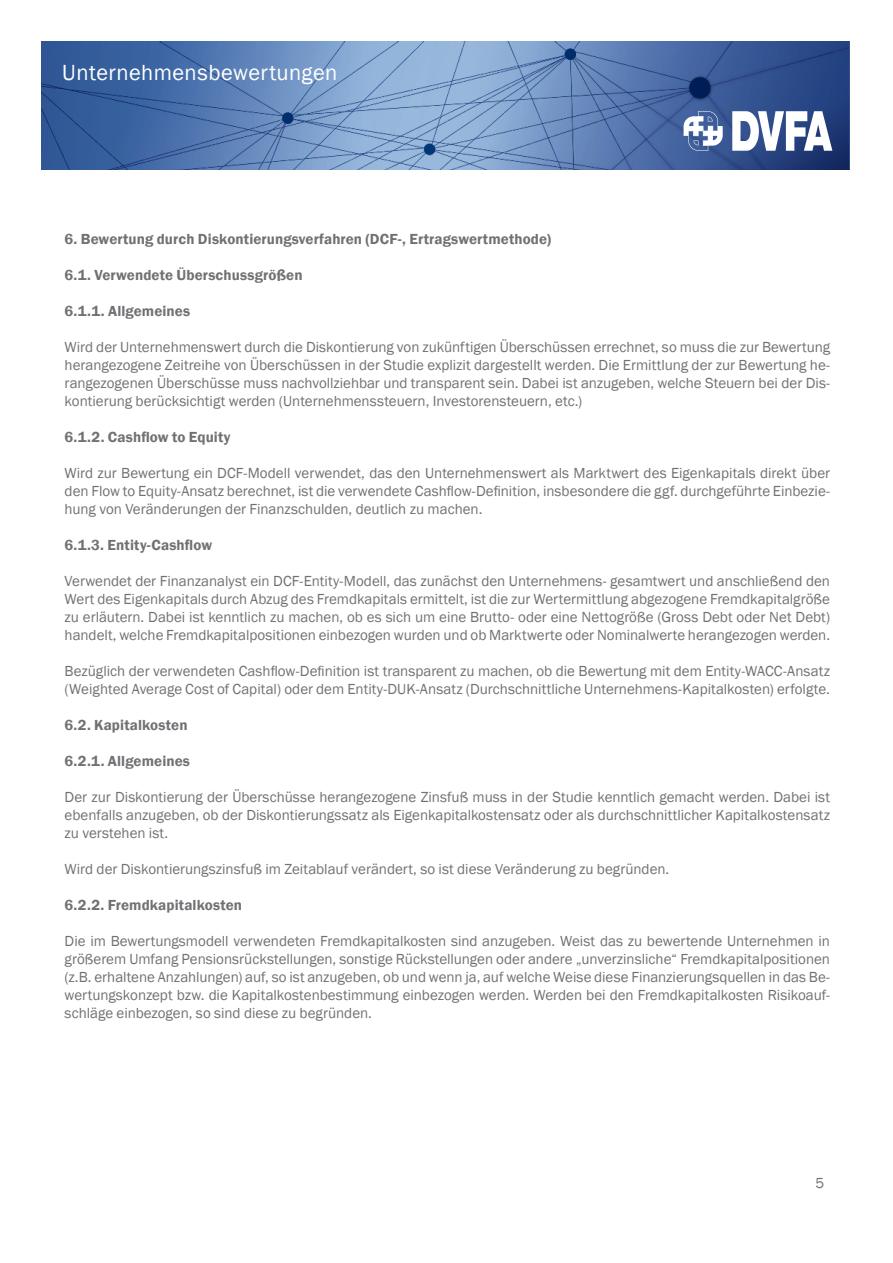
<style>
.page{position:relative;width:893px;height:1263px;background:#fff}
.page>*{position:absolute;margin:0;border:0;box-sizing:border-box;transform-origin:0 0}
.t1{font:22.5px "Franklin Gothic";letter-spacing:.02em;color:#fff}
.t2{font:15px/18px "Franklin Gothic";color:#717074;text-align:justify}
.t3{font:600 15px "Franklin Gothic";letter-spacing:.01em;color:#717074}
</style>
<div class="page">
<img style="left:41px;top:42px;width:808px;height:127px">
<svg style="left:732px;top:111px;width:100px;height:40px"></svg>
<svg style="left:684px;top:111px;width:39px;height:40px"></svg>
<h1 class="t1" style="left:62px;top:58px;width:277px">Unternehmensbewertungen</h1>
<p class="t3" style="left:65px;top:230px;width:488px">6. Bewertung durch Diskontierungsverfahren (DCF-, Ertragswertmethode)</p>
<p class="t3" style="left:65px;top:266px;width:240px">6.1. Verwendete Überschussgrößen</p>
<p class="t3" style="left:65px;top:302px;width:127px">6.1.1. Allgemeines</p>
<p class="t2" style="left:65px;top:339px;width:767px">Wird der Unternehmenswert durch die Diskontierung von zukünftigen Überschüssen errechnet, so muss die zur Bewertung herangezogene Zeitreihe von Überschüssen in der Studie explizit dargestellt werden. Die Ermittlung der zur Bewertung he&shy;rangezogenen Überschüsse muss nachvollziehbar und transparent sein. Dabei ist anzugeben, welche Steuern bei der Dis&shy;kontierung berücksichtigt werden (Unternehmenssteuern, Investorensteuern, etc.)</p>
<p class="t3" style="left:65px;top:428px;width:167px">6.1.2. Cashflow to Equity</p>
<p class="t2" style="left:65px;top:465px;width:767px">Wird zur Bewertung ein DCF-Modell verwendet, das den Unternehmenswert als Marktwert des Eigenkapitals direkt über den Flow to Equity-Ansatz berechnet, ist die verwendete Cashflow-Definition, insbesondere die ggf. durchgeführte Einbezie&shy;hung von Veränderungen der Finanzschulden, deutlich zu machen.</p>
<p class="t3" style="left:65px;top:536px;width:149px">6.1.3. Entity-Cashflow</p>
<p class="t2" style="left:65px;top:573px;width:767px">Verwendet der Finanzanalyst ein DCF-Entity-Modell, das zunächst den Unternehmens- gesamtwert und anschließend den Wert des Eigenkapitals durch Abzug des Fremdkapitals ermittelt, ist die zur Wertermittlung abgezogene Fremdkapitalgröße zu erläutern. Dabei ist kenntlich zu machen, ob es sich um eine Brutto- oder eine Nettogröße (Gross Debt oder Net Debt) handelt, welche Fremdkapitalpositionen einbezogen wurden und ob Marktwerte oder Nominalwerte herangezogen werden.</p>
<p class="t2" style="left:65px;top:663px;width:767px">Bezüglich der verwendeten Cashflow-Definition ist transparent zu machen, ob die Bewertung mit dem Entity-WACC-Ansatz (Weighted Average Cost of Capital) oder dem Entity-DUK-Ansatz (Durchschnittliche Unternehmens-Kapitalkosten) erfolgte.</p>
<p class="t3" style="left:65px;top:716px;width:124px">6.2. Kapitalkosten</p>
<p class="t3" style="left:65px;top:752px;width:127px">6.2.1. Allgemeines</p>
<p class="t2" style="left:65px;top:789px;width:767px">Der zur Diskontierung der Überschüsse herangezogene Zinsfuß muss in der Studie kenntlich gemacht werden. Dabei ist ebenfalls anzugeben, ob der Diskontierungssatz als Eigenkapitalkostensatz oder als durchschnittlicher Kapitalkostensatz zu verstehen ist.</p>
<p class="t2" style="left:65px;top:861px;width:606px">Wird der Diskontierungszinsfuß im Zeitablauf verändert, so ist diese Veränderung zu begründen.</p>
<p class="t3" style="left:65px;top:896px;width:179px">6.2.2. Fremdkapitalkosten</p>
<p class="t2" style="left:65px;top:933px;width:767px">Die im Bewertungsmodell verwendeten Fremdkapitalkosten sind anzugeben. Weist das zu bewertende Unternehmen in größerem Umfang Pensionsrückstellungen, sonstige Rückstellungen oder andere „unverzinsliche“ Fremdkapitalpositionen (z.B. erhaltene Anzahlungen) auf, so ist anzugeben, ob und wenn ja, auf welche Weise diese Finanzierungsquellen in das Be&shy;wertungskonzept bzw. die Kapitalkostenbestimmung einbezogen werden. Werden bei den Fremdkapitalkosten Risikoauf&shy;schläge einbezogen, so sind diese zu begründen.</p>
<p class="t2" style="left:815px;top:1174px;width:10px">5</p>
</div>
